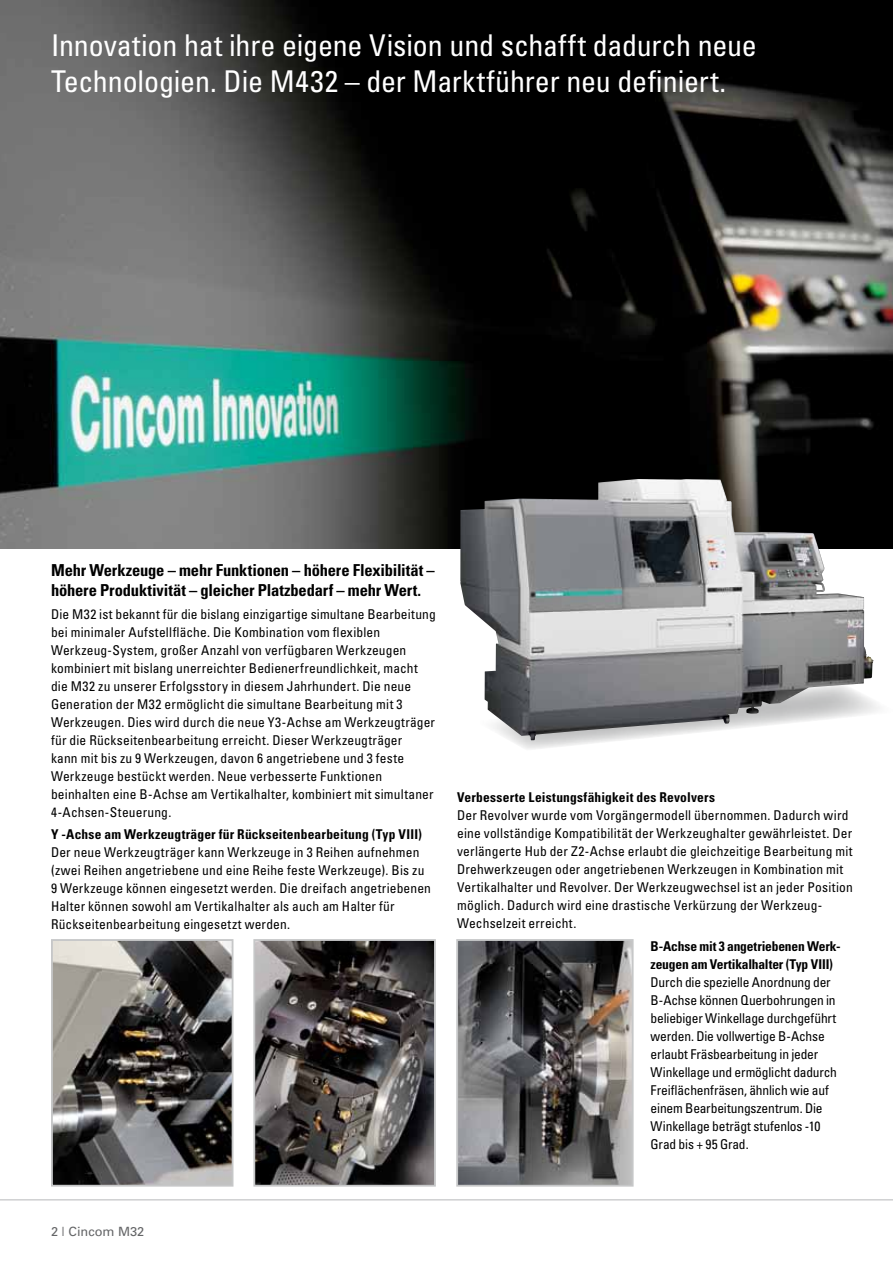
<style>
.page{position:relative;width:893px;height:1263px;background:#fff}
.page>*{position:absolute;margin:0;border:0;box-sizing:border-box;transform-origin:0 0}
.t1{font:condensed 30px/36px "Univers";letter-spacing:-.005em;color:#fff}
.t2{font:700 condensed 16.5px/19.5px "Univers";letter-spacing:-.01em;color:#000}
.t3{font:condensed 13.5px/18px "Univers";letter-spacing:.01em;color:#000}
.t4{font:condensed 13.5px/18px "Univers";letter-spacing:-.015em;color:#000}
.t5{font:700 condensed 13.5px "Univers";letter-spacing:.01em;color:#000}
.t6{font:700 condensed 13.5px/18px "Univers";letter-spacing:-.015em;color:#000}
.t7{font:12.75px "Univers";color:#646567}
</style>
<div class="page">
<hr style="left:0;top:1199px;width:893px;height:1px;background:#c6c7c8">
<img style="left:0;top:0;width:893px;height:549px">
<svg style="left:511px;top:701px;width:369px;height:48px"></svg>
<img style="left:460px;top:479px;width:413px;height:261px">
<img style="left:54px;top:942px;width:176px;height:241px">
<div style="left:51px;top:939px;width:182px;height:247px;border:2px solid #c6c7c8"></div>
<img style="left:256px;top:942px;width:177px;height:241px">
<div style="left:253px;top:939px;width:183px;height:247px;border:2px solid #c6c7c8"></div>
<img style="left:459px;top:942px;width:172px;height:241px">
<div style="left:456px;top:939px;width:178px;height:247px;border:2px solid #c6c7c8"></div>
<h1 class="t1" style="left:51px;top:26px;width:707px">Innovation hat ihre eigene Vision und schafft dadurch neue<br>Technologien. Die M432 – der Marktführer neu definiert.</h1>
<p class="t2" style="left:51px;top:560px;width:385px">Mehr Werkzeuge – mehr Funktionen – höhere Flexibilität – höhere Produktivität – gleicher Platzbedarf – mehr Wert.</p>
<p class="t3" style="left:51px;top:605px;width:386px">Die M32 ist bekannt für die bislang einzigartige simultane Bearbeitung bei minimaler Aufstellfläche. Die Kombination vom flexiblen Werkzeug-System, großer Anzahl von verfügbaren Werkzeugen kombiniert mit bislang unerreichter Bedienerfreundlichkeit, macht die M32 zu unserer Erfolgsstory in diesem Jahrhundert. Die neue Generation der M32 ermöglicht die simultane Bearbeitung mit 3<br>Werkzeugen. Dies wird durch die neue Y3-Achse am Werkzeugträger für die Rückseitenbearbeitung erreicht. Dieser Werkzeugträger<br>kann mit bis zu 9 Werkzeugen, davon 6 angetriebene und 3 feste Werkzeuge bestückt werden. Neue verbesserte Funktionen beinhalten eine B-Achse am Vertikalhalter, kombiniert mit simultaner 4-Achsen-Steuerung.</p>
<p class="t5" style="left:51px;top:826px;width:372px">Y -Achse am Werkzeugträger für Rückseitenbearbeitung (Typ VIII)</p>
<p class="t3" style="left:51px;top:843px;width:381px">Der neue Werkzeugträger kann Werkzeuge in 3 Reihen aufnehmen (zwei Reihen angetriebene und eine Reihe feste Werkzeuge). Bis zu 9 Werkzeuge können eingesetzt werden. Die dreifach angetriebenen Halter können sowohl am Vertikalhalter als auch am Halter für Rückseitenbearbeitung eingesetzt werden.</p>
<p class="t5" style="left:457px;top:788px;width:259px">Verbesserte Leistungsfähigkeit des Revolvers</p>
<p class="t3" style="left:457px;top:805px;width:397px">Der Revolver wurde vom Vorgängermodell übernommen. Dadurch wird eine vollständige Kompatibilität der Werkzeughalter gewährleistet. Der verlängerte Hub der Z2-Achse erlaubt die gleichzeitige Bearbeitung mit Drehwerkzeugen oder angetriebenen Werkzeugen in Kombination mit Vertikalhalter und Revolver. Der Werkzeugwechsel ist an jeder Position möglich. Dadurch wird eine drastische Verkürzung der Werkzeug-Wechselzeit erreicht.</p>
<p class="t6" style="left:651px;top:937px;width:192px">B-Achse mit 3 angetriebenen Werk&shy;zeugen am Vertikalhalter (Typ VIII)</p>
<p class="t4" style="left:651px;top:972px;width:188px">Durch die spezielle Anordnung der<br>B-Achse können Querbohrungen in beliebiger Winkellage durchgeführt werden. Die vollwertige B-Achse erlaubt Fräsbearbeitung in jeder<br>Winkellage und ermöglicht dadurch<br>Freiflächenfräsen, ähnlich wie auf einem Bearbeitungszentrum. Die<br>Winkellage beträgt stufenlos -10<br>Grad bis + 95 Grad.</p>
<p class="t7" style="left:51px;top:1223px;width:95px">2 | Cincom M32</p>
</div>
